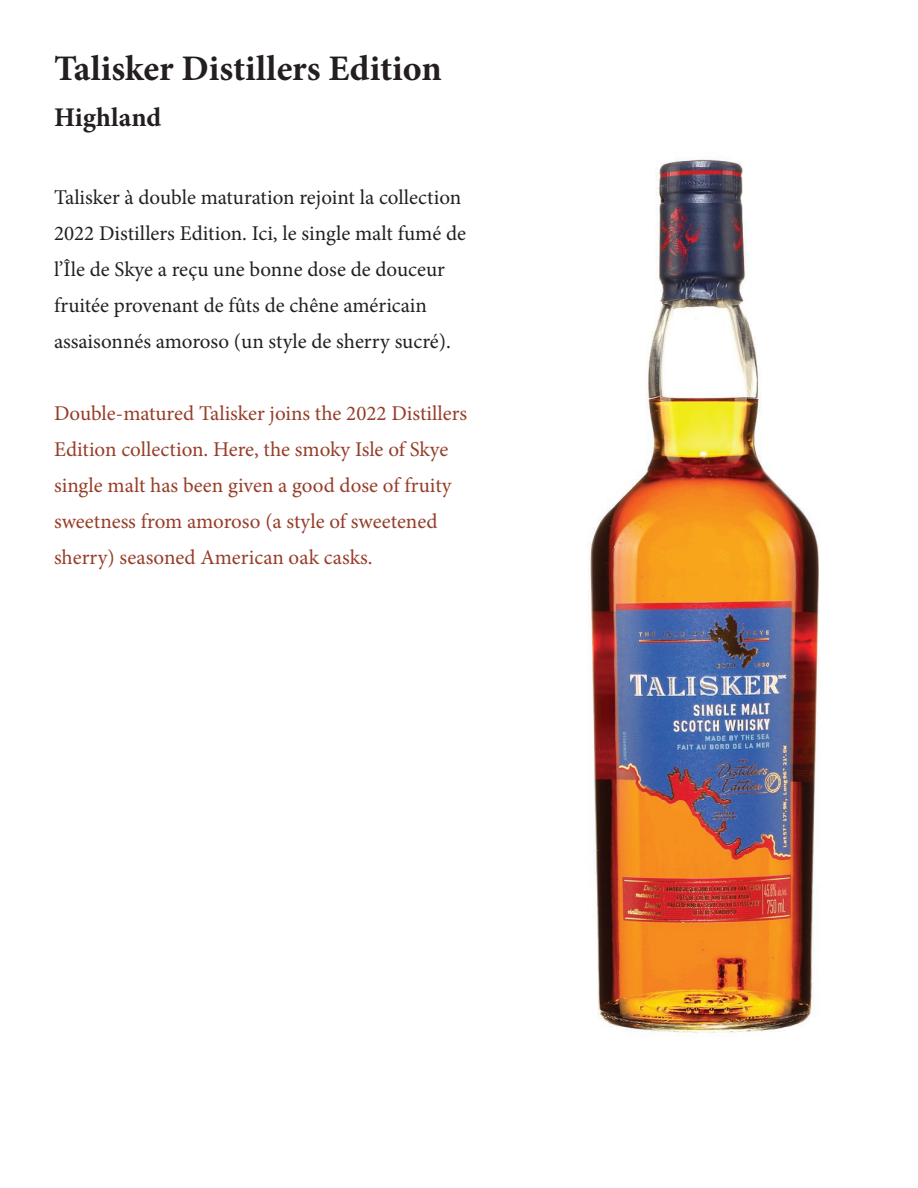
<style>
.page{position:relative;width:918px;height:1188px;background:#fff}
.page>*{position:absolute;margin:0;border:0;box-sizing:border-box;transform-origin:0 0}
.t1{font:700 36px "Minion Pro";color:#231f20}
.t2{font:700 27px "Minion Pro";color:#231f20}
.t3{font:21px/36px "Minion Pro";color:#231f20}
.t4{font:21px/36px "Minion Pro";color:#963d28}
</style>
<div class="page">
<img style="left:590px;top:158px;width:229px;height:876px">
<h1 class="t1" style="left:54px;top:43px;width:389px">Talisker Distillers Edition</h1>
<p class="t2" style="left:54px;top:98px;width:109px">Highland</p>
<p class="t3" style="left:54px;top:180px;width:414px">Talisker à double maturation rejoint la collection 2022 Distillers Edition. Ici, le single malt fumé de l’Île de Skye a reçu une bonne dose de douceur fruitée provenant de fûts de chêne américain assaisonnés amoroso (un style de sherry sucré).</p>
<p class="t4" style="left:54px;top:396px;width:415px">Double-matured Talisker joins the 2022 Distillers Edition collection. Here, the smoky Isle of Skye single malt has been given a good dose of fruity sweetness from amoroso (a style of sweetened sherry) seasoned American oak casks.</p>
</div>
